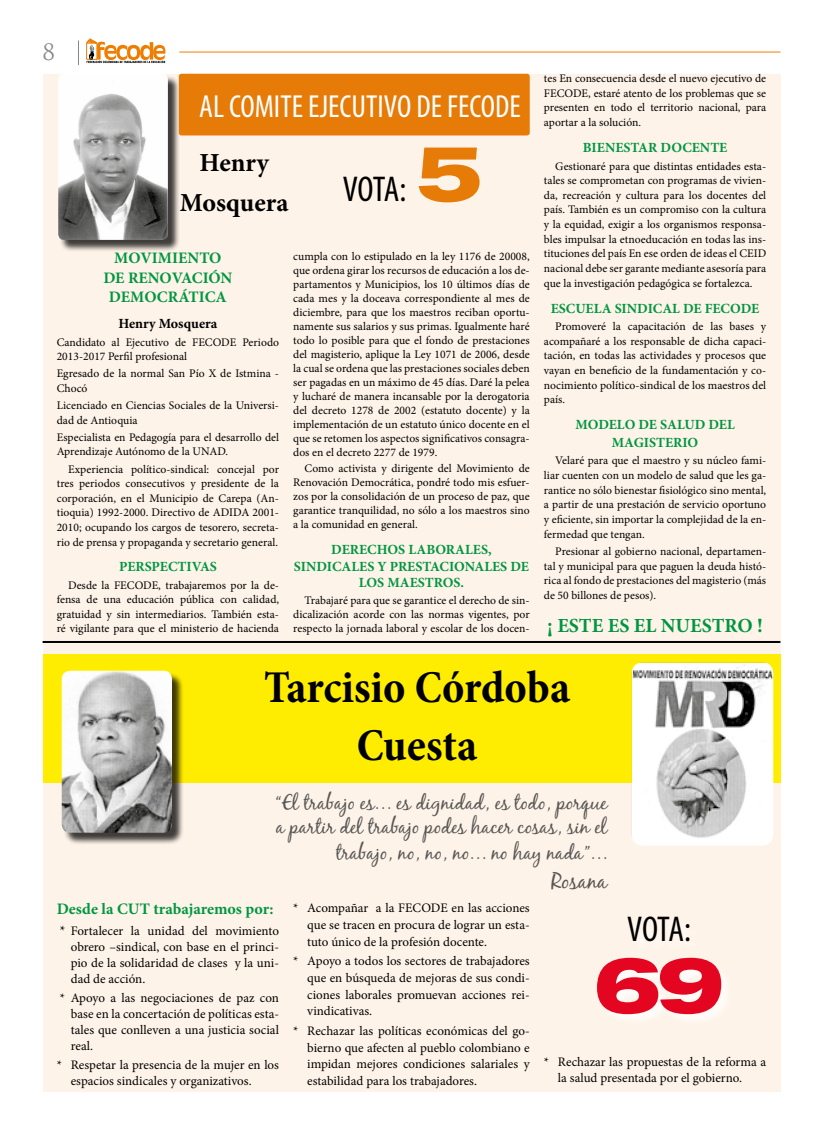
<style>
.page{position:relative;width:823px;height:1134px;background:#fff}
.page>*{position:absolute;margin:0;border:0;box-sizing:border-box;transform-origin:0 0}
.t1{font:73.6px "Sh Ad Grotesk Black Ext Nor";color:#e40521}
.t2{font:700 condensed 46px/58.1px "Minion Pro";color:#000;text-align:center}
.t3{font:condensed 36px "Myriad Pro";letter-spacing:-.025em;color:#000}
.t4{font:condensed 32px "Myriad Pro";color:#fff}
.t5{font:700 26px/39.7px "Minion Pro";color:#000;text-align:center}
.t6{font:22.3px "Black Jack";color:#575756}
.t7{font:22px "Trajan Pro";color:#878787}
.t8{font:20.2px/24.8px "Black Jack";color:#575756;text-align:right}
.t9{font:700 20px "Minion Pro";color:#009641}
.t10{font:700 16px/19.8px "Minion Pro";color:#009641;text-align:center}
.t11{font:700 14px/16.9px "Minion Pro";color:#009641;text-align:center}
.t12{font:700 14px "Minion Pro";color:#000}
.t13{font:13px/16.7px "Minion Pro";color:#000;text-align:justify}
.t14{font:11.6px/14.6px "Minion Pro";color:#000;text-align:justify}
.s1{font-family:"Sh Ad Grotesk Black Ext Nor";font-stretch:normal;font-size:73.6px;color:#e67b07}
.s2{font-size:14px}
</style>
<div class="page">
<div style="left:86px;top:43px;width:11px;height:17px;border:1px solid #ef7d00"></div>
<svg style="left:87px;top:38px;width:78px;height:25px"></svg>
<hr style="left:179px;top:52px;width:601px;height:1px;background:#ef7d00">
<svg style="left:78px;top:40px;width:1px;height:25px"></svg>
<div style="left:43px;top:74px;width:737px;height:1017px;background:#fef3e8"></div>
<div style="left:43px;top:655px;width:737px;height:128px;background:#ffed00"></div>
<img style="left:632px;top:662px;width:140px;height:184px">
<div style="left:63px;top:672px;width:121px;height:173px;background:#000;opacity:.75"></div>
<img style="left:62px;top:671px;width:110px;height:162px">
<div style="left:598px;top:918px;width:135px;height:108px;background:#fff;opacity:.75"></div>
<hr style="left:43px;top:641px;width:737px;height:2px;background:#000">
<div style="left:60px;top:75px;width:120px;height:177px;background:#000;opacity:.75"></div>
<img style="left:58px;top:74px;width:110px;height:166px">
<div style="left:179px;top:74px;width:350px;height:61px;background:#e67b07;border-radius:3px"></div>
<h3 class="t7" style="left:43px;top:38px;width:14px">8</h3>
<p class="t14" style="left:543px;top:71px;width:224px">tes En consecuencia desde el nuevo ejecutivo de FECODE, estaré atento de los problemas que se presenten en todo el territorio nacional, para aportar a la solución.</p>
<p class="t11" style="left:582px;top:139px;width:146px">BIENESTAR DOCENTE</p>
<p class="t14" style="left:543px;top:159px;width:224px;text-indent:11px">Gestionaré para que distintas entidades esta&shy;tales se comprometan con programas de vivien&shy;da, recreación y cultura para los docentes del país. También es un compromiso con la cultura y la equidad, exigir a los organismos responsa&shy;bles impulsar la etnoeducación en todas las ins&shy;tituciones del país En ese orden de ideas el CEID nacional debe ser garante mediante asesoría para que la investigación pedagógica se fortalezca.</p>
<p class="t11" style="left:550px;top:300px;width:210px">ESCUELA SINDICAL DE FECODE</p>
<p class="t14" style="left:543px;top:319px;width:224px;text-indent:11px">Promoveré la capacitación de las bases y acompañaré a los responsable de dicha capaci&shy;tación, en todas las actividades y procesos que vayan en beneficio de la fundamentación y co&shy;nocimiento político-sindical de los maestros del país.</p>
<p class="t11" style="left:575px;top:416px;width:161px;line-height:17.5px">MODELO DE SALUD DEL<br>MAGISTERIO</p>
<p class="t14" style="left:543px;top:453px;width:224px;text-indent:11px">Velaré para que el maestro y su núcleo fami&shy;liar cuenten con un modelo de salud que les ga&shy;rantice no sólo bienestar fisiológico sino mental, a partir de una prestación de servicio oportuno y eficiente, sin importar la complejidad de la en&shy;fermedad que tengan.</p>
<p class="t14" style="left:543px;top:544px;width:224px;text-indent:11px">Presionar al gobierno nacional, departamen&shy;tal y municipal para que paguen la deuda histó&shy;rica al fondo de prestaciones del magisterio (más de 50 billones de pesos).</p>
<h3 class="t9" style="left:547px;top:612px;width:217px">¡ ESTE ES EL NUESTRO !</h3>
<h2 class="t2" style="left:264px;top:658px;width:307px">Tarcisio Córdoba<br>Cuesta</h2>
<h3 class="t4" style="left:199px;top:87px;width:323px">AL COMITE EJECUTIVO DE FECODE</h3>
<h3 class="t5" style="left:180px;top:143px;width:110px">Henry<br>Mosquera</h3>
<h3 class="t3" style="left:342px;top:167px;width:139px">VOTA: <span class="s1">5</span></h3>
<p class="t14" style="left:293px;top:249px;width:238px;line-height:14px">cumpla con lo estipulado en la ley 1176 de 20008, que ordena girar los recursos de educación a los de&shy;partamentos y Municipios, los 10 últimos días de cada mes y la doceava correspondiente al mes de diciembre, para que los maestros reciban oportu&shy;namente sus salarios y sus primas. Igualmente haré todo lo posible para que el fondo de prestaciones del magisterio, aplique la Ley 1071 de 2006, desde la cual se ordena que las prestaciones sociales deben ser pagadas en un máximo de 45 días. Daré la pelea y lucharé de manera incansable por la derogatoria del decreto 1278 de 2002 (estatuto docente) y la implementación de un estatuto único docente en el que se retomen los aspectos significativos consagra&shy;dos en el decreto 2277 de 1979.</p>
<p class="t14" style="left:293px;top:462px;width:238px;line-height:14px;text-indent:11px">Como activista y dirigente del Movimiento de Renovación Democrática, pondré todo mis esfuer&shy;zos por la consolidación de un proceso de paz, que garantice tranquilidad, no sólo a los maestros sino a la comunidad en general.</p>
<p class="t11" style="left:294px;top:540px;width:236px">DERECHOS LABORALES,<br>SINDICALES Y PRESTACIONALES DE<br>LOS MAESTROS.</p>
<p class="t14" style="left:293px;top:594px;width:238px;line-height:14px;text-indent:11px">Trabajaré para que se garantice el derecho de sin&shy;dicalización acorde con las normas vigentes, por respecto la jornada laboral y escolar de los docen-</p>
<h3 class="t10" style="left:103px;top:248px;width:130px">MOVIMIENTO<br>DE RENOVACIÓN<br>DEMOCRÁTICA</h3>
<p class="t12" style="left:118px;top:314px;width:100px">Henry Mosquera</p>
<p class="t14" style="left:57px;top:335px;width:224px">Candidato al Ejecutivo de FECODE Periodo<br>2013-2017 Perfil profesional</p>
<p class="t14" style="left:57px;top:366px;width:224px">Egresado de la normal San Pío X de Istmina -<br>Chocó</p>
<p class="t14" style="left:57px;top:398px;width:224px">Licenciado en Ciencias Sociales de la Universi&shy;dad de Antioquia</p>
<p class="t14" style="left:57px;top:430px;width:224px">Especialista en Pedagogía para el desarrollo del<br>Aprendizaje Autónomo de la UNAD.</p>
<p class="t14" style="left:57px;top:462px;width:224px;text-indent:11px">Experiencia político-sindical: concejal por tres periodos consecutivos y presidente de la corporación, en el Municipio de Carepa (An&shy;tioquia) 1992-2000. Directivo de ADIDA 2001- 2010; ocupando los cargos de tesorero, secreta&shy;rio de prensa y propaganda y secretario general.</p>
<p class="t11" style="left:119px;top:558px;width:99px">PERSPECTIVAS</p>
<p class="t14" style="left:57px;top:578px;width:224px;text-indent:11px">Desde la FECODE, trabajaremos por la de&shy;fensa de una educación pública con calidad, gratuidad y sin intermediarios. También esta&shy;ré vigilante para que el ministerio de hacienda</p>
<h3 class="t8" style="left:275px;top:790px;width:333px">“El trabajo es… es dignidad, es todo, porque a partir del trabajo podes hacer cosas, sin el trabajo, no, no, no… no hay nada”…</h3>
<h3 class="t6" style="left:551px;top:867px;width:57px">Rosana</h3>
<h3 class="t10" style="left:57px;top:899px;width:218px">Desde la CUT trabajaremos por:</h3>
<p class="t13" style="left:71px;top:922px;width:210px;line-height:16.1px;text-indent:-11px"><span class="s2">*</span> Fortalecer la unidad del movimiento obrero –sindical, con base en el princi&shy;pio de la solidaridad de clases y la uni&shy;dad de acción.</p>
<p class="t13" style="left:71px;top:989px;width:210px;line-height:16.1px;text-indent:-11px">* Apoyo a las negociaciones de paz con base en la concertación de políticas esta&shy;tales que conlleven a una justicia social real.</p>
<p class="t13" style="left:71px;top:1057px;width:210px;line-height:16.1px;text-indent:-14px">* Respetar la presencia de la mujer en los espacios sindicales y organizativos.</p>
<p class="t13" style="left:307px;top:900px;width:224px;text-indent:-14px">* Acompañar a la FECODE en las acciones que se tracen en procura de lograr un esta&shy;tuto único de la profesión docente.</p>
<p class="t13" style="left:307px;top:953px;width:224px;text-indent:-14px">* Apoyo a todos los sectores de trabajadores que en búsqueda de mejoras de sus condi&shy;ciones laborales promuevan acciones rei&shy;vindicativas.</p>
<p class="t13" style="left:307px;top:1022px;width:224px;text-indent:-14px">* Rechazar las políticas económicas del go&shy;bierno que afecten al pueblo colombiano e impidan mejores condiciones salariales y estabilidad para los trabajadores.</p>
<h3 class="t3" style="left:626px;top:907px;width:65px">VOTA:</h3>
<h1 class="t1" style="left:595px;top:942px;width:128px">69</h1>
<p class="t13" style="left:557px;top:1054px;width:210px;line-height:15.6px;text-indent:-14px">* Rechazar las propuestas de la reforma a la salud presentada por el gobierno.</p>
</div>
